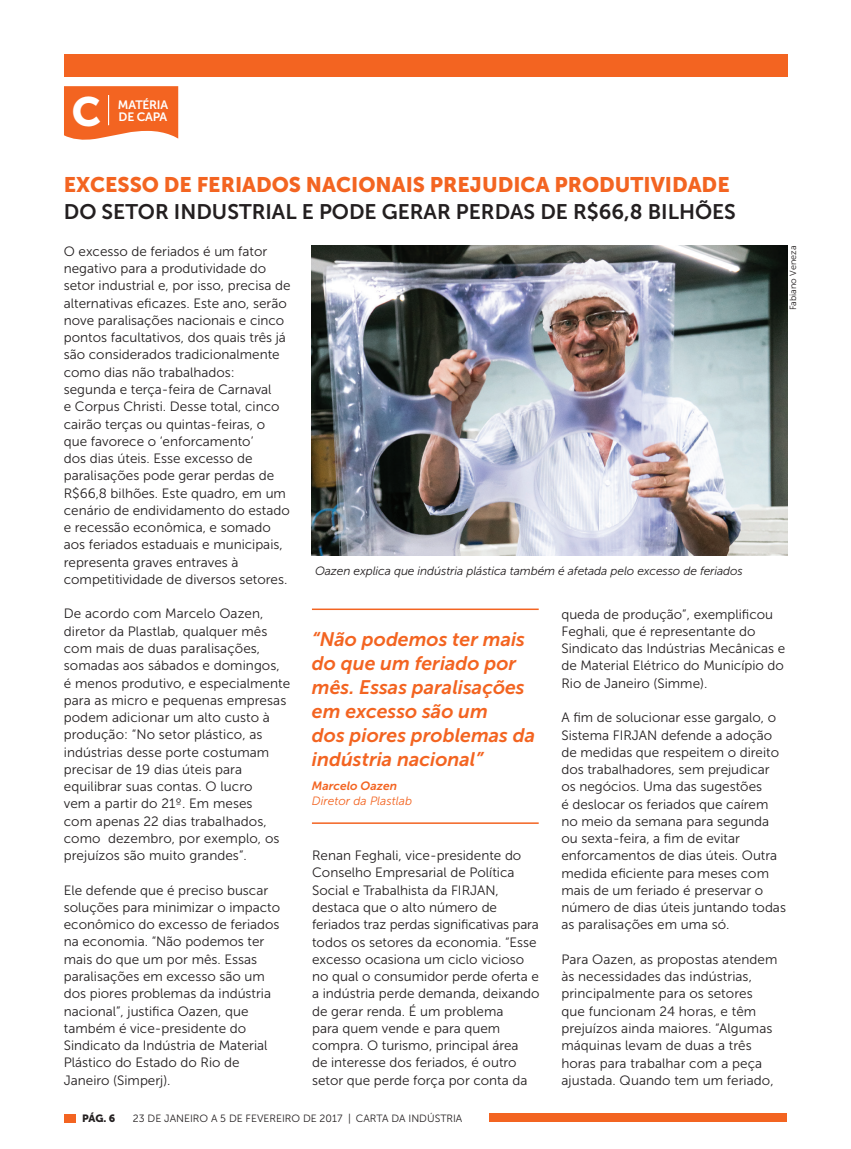
<style>
.page{position:relative;width:851px;height:1149px;background:#fff}
.page>*{position:absolute;margin:0;border:0;box-sizing:border-box;transform-origin:0 0}
.titulo_16{font:40.65px "Museo Sans 900";color:#fff}
.texto{font:21px "Museo Sans 900";color:#f36421}
.texto-2{font:21px "Museo Sans 700";color:#231f20}
.OLHO_NOVO_01{font:italic 19.5px/24px "Museo Sans 700";color:#f36421}
.texto-3{font:13.5px/17.2px "Museo Sans 300";color:#231f20}
.t1{font:12.15px "Museo Sans 700";letter-spacing:-.02em;color:#fff}
.Legenda{font:italic 12px "Museo Sans 300";letter-spacing:-.01em;color:#231f20}
.OLHO_NOVO_03{font:italic 12px "Museo Sans 300";color:#f36421}
.OLHO_NOVO_02{font:italic 12px "Museo Sans 700";color:#f36421}
.t2{font:10.5px "Museo Sans 300";color:#231f20}
.t3{font:10.5px "Museo Sans 900";color:#231f20}
.Crédito{font:9px "Museo Sans 300";color:#231f20}
</style>
<div class="page">
<div style="left:489px;top:1113px;width:298px;height:8px;background:#f36421"></div>
<div style="left:64px;top:54px;width:723px;height:22px;background:#f36421"></div>
<div style="left:64px;top:1113px;width:11px;height:8px;background:#f36421"></div>
<img style="left:312px;top:246px;width:475px;height:309px">
<hr style="left:312px;top:608px;width:226px;height:2px;background:#f36421">
<hr style="left:312px;top:822px;width:226px;height:1px;background:#f36421">
<svg style="left:64px;top:86px;width:114px;height:54px;background:#f47235"></svg>
<hr style="left:108px;top:95px;width:1px;height:30px;background:#fff">
<p class="titulo_16" style="left:72px;top:88px;width:31px">C</p>
<p class="t1" style="left:118px;top:97px;width:52px">MATÉRIA</p>
<p class="t1" style="left:119px;top:110px;width:50px">DE CAPA</p>
<p class="texto" style="left:64px;top:173px;width:667px">EXCESSO DE FERIADOS NACIONAIS PREJUDICA PRODUTIVIDADE</p>
<p class="texto-2" style="left:64px;top:200px;width:673px">DO SETOR INDUSTRIAL E PODE GERAR PERDAS DE R$66,8 BILHÕES</p>
<p class="texto-3" style="left:64px;top:243px;width:228px">O excesso de feriados é um fator negativo para a produtividade do setor industrial e, por isso, precisa de alternativas eficazes. Este ano, serão nove paralisações nacionais e cinco pontos facultativos, dos quais três já são considerados tradicionalmente como dias não trabalhados:<br>segunda e terça-feira de Carnaval<br>e Corpus Christi. Desse total, cinco cairão terças ou quintas-feiras, o que favorece o ‘enforcamento’<br>dos dias úteis. Esse excesso de paralisações pode gerar perdas de R$66,8 bilhões. Este quadro, em um cenário de endividamento do estado e recessão econômica, e somado aos feriados estaduais e municipais, representa graves entraves à competitividade de diversos setores.</p>
<p class="texto-3" style="left:64px;top:605px;width:228px">De acordo com Marcelo Oazen, diretor da Plastlab, qualquer mês com mais de duas paralisações, somadas aos sábados e domingos, é menos produtivo, e especialmente para as micro e pequenas empresas podem adicionar um alto custo à produção: “No setor plástico, as indústrias desse porte costumam precisar de 19 dias úteis para equilibrar suas contas. O lucro<br>vem a partir do 21º. Em meses<br>com apenas 22 dias trabalhados, como dezembro, por exemplo, os prejuízos são muito grandes”.</p>
<p class="texto-3" style="left:64px;top:881px;width:218px">Ele defende que é preciso buscar soluções para minimizar o impacto econômico do excesso de feriados na economia. “Não podemos ter mais do que um por mês. Essas paralisações em excesso são um dos piores problemas da indústria nacional”, justifica Oazen, que também é vice-presidente do<br>Sindicato da Indústria de Material<br>Plástico do Estado do Rio de</p>
<p class="texto-3" style="left:64px;top:1071px;width:108px">Janeiro (Simperj).</p>
<p class="Crédito" style="left:788px;top:310px;width:66px;rotate:-90deg">Fabiano Veneza</p>
<p class="Legenda" style="left:315px;top:564px;width:429px">Oazen explica que indústria plástica também é afetada pelo excesso de feriados</p>
<p class="OLHO_NOVO_01" style="left:312px;top:627px;width:225px">“Não podemos ter mais do que um feriado por mês. Essas paralisações em excesso são um<br>dos piores problemas da indústria nacional”</p>
<p class="OLHO_NOVO_02" style="left:312px;top:778px;width:87px">Marcelo Oazen</p>
<p class="OLHO_NOVO_03" style="left:312px;top:793px;width:102px">Diretor da Plastlab</p>
<p class="texto-3" style="left:312px;top:846px;width:229px">Renan Feghali, vice-presidente do Conselho Empresarial de Política Social e Trabalhista da FIRJAN, destaca que o alto número de feriados traz perdas significativas para todos os setores da economia. “Esse excesso ocasiona um ciclo vicioso no qual o consumidor perde oferta e a indústria perde demanda, deixando de gerar renda. É um problema<br>para quem vende e para quem compra. O turismo, principal área<br>de interesse dos feriados, é outro setor que perde força por conta da</p>
<p class="texto-3" style="left:561px;top:605px;width:225px">queda de produção”, exemplificou<br>Feghali, que é representante do<br>Sindicato das Indústrias Mecânicas e de Material Elétrico do Município do<br>Rio de Janeiro (Simme).</p>
<p class="texto-3" style="left:561px;top:708px;width:226px">A fim de solucionar esse gargalo, o<br>Sistema FIRJAN defende a adoção de medidas que respeitem o direito dos trabalhadores, sem prejudicar os negócios. Uma das sugestões<br>é deslocar os feriados que caírem no meio da semana para segunda ou sexta-feira, a fim de evitar enforcamentos de dias úteis. Outra medida eficiente para meses com mais de um feriado é preservar o número de dias úteis juntando todas as paralisações em uma só.</p>
<p class="texto-3" style="left:561px;top:950px;width:217px">Para Oazen, as propostas atendem às necessidades das indústrias, principalmente para os setores que funcionam 24 horas, e têm prejuízos ainda maiores. “Algumas máquinas levam de duas a três horas para trabalhar com a peça ajustada. Quando tem um feriado,</p>
<p class="t3" style="left:82px;top:1111px;width:35px">PÁG. 6</p>
<p class="t2" style="left:133px;top:1112px;width:331px">23 DE JANEIRO A 5 DE FEVEREIRO DE 2017 | CARTA DA INDÚSTRIA</p>
</div>
